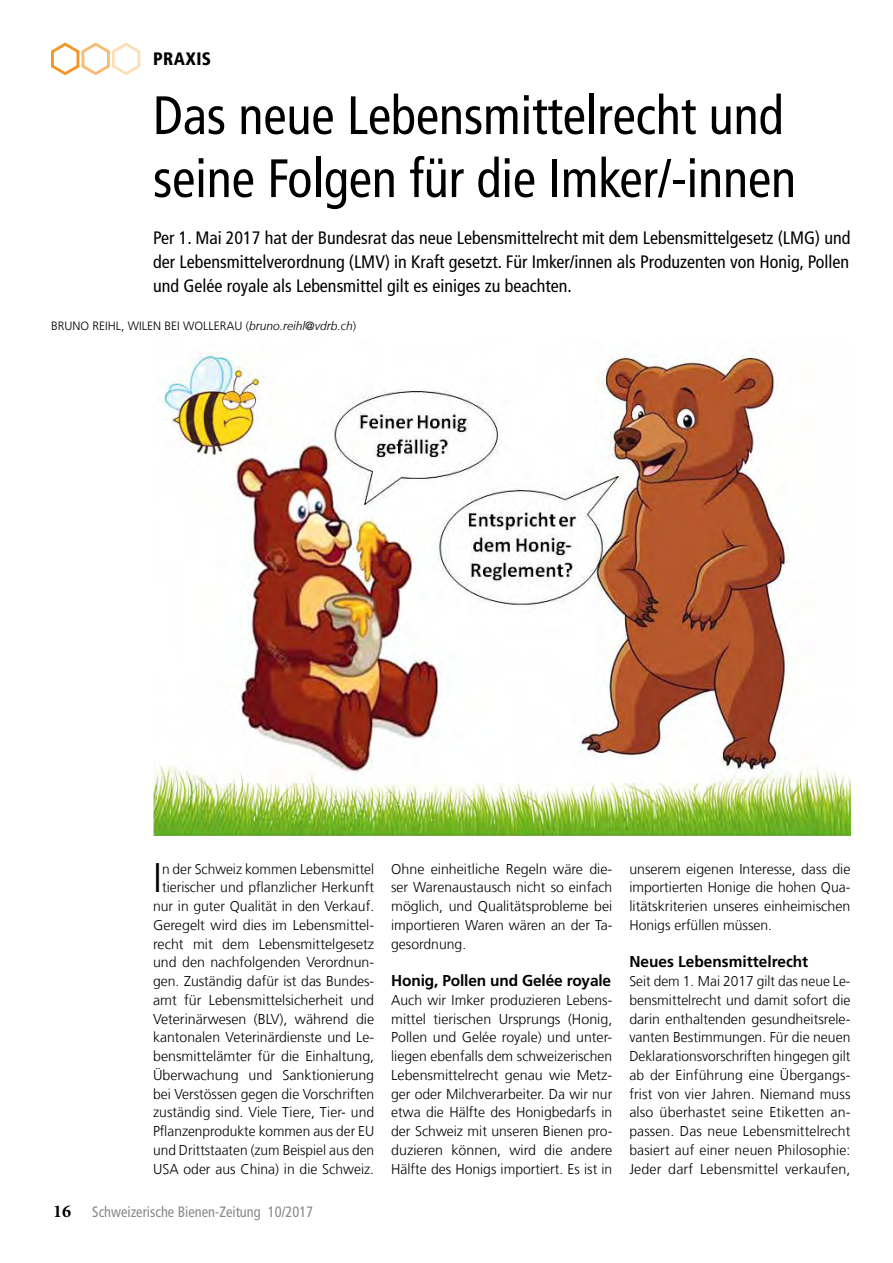
<style>
.page{position:relative;width:893px;height:1263px;background:#fff}
.page>*{position:absolute;margin:0;border:0;box-sizing:border-box;transform-origin:0 0}
.t1{font:condensed 54px/63px "Frutiger LT Com";color:#000;scale:.96 1}
.t2{font:300 41.1px "Frutiger LT Com";color:#000}
.t3{font:condensed 18px/24px "Frutiger LT Com";color:#000;text-align:justify}
.t4{font:900 condensed 18px "Frutiger LT Com";letter-spacing:.025em;color:#000;scale:.96 1}
.t5{font:700 15.75px "Frutiger LT Com";letter-spacing:-.01em;color:#000}
.t6{font:condensed 15px "Frutiger LT Com";color:#87888a;scale:.96 1}
.t7{font:300 14.25px/18.8px "Frutiger LT Com";color:#000;text-align:justify}
.t8{font:300 12px "Frutiger LT Com";color:#000}
.s1{font-style:italic}
.s2{font-family:"Minion Pro";font-weight:700;font-stretch:normal;font-size:18px;color:#000}
</style>
<div class="page">
<svg style="left:51px;top:42px;width:90px;height:34px"></svg>
<img style="left:153px;top:352px;width:697px;height:484px">
<p class="t4" style="left:153px;top:48px;width:62px">PRAXIS</p>
<h1 class="t1" style="left:153px;top:84px;width:671px">Das neue Lebensmittelrecht und seine Folgen für die Imker/-innen</h1>
<p class="t3" style="left:153px;top:226px;width:699px">Per 1. Mai 2017 hat der Bundesrat das neue Lebensmittelrecht mit dem Lebensmittelgesetz (LMG) und der Lebensmittelverordnung (LMV) in Kraft gesetzt. Für Imker/innen als Produzenten von Honig, Pollen und Gelée royale als Lebensmittel gilt es einiges zu beachten.</p>
<p class="t8" style="left:51px;top:318px;width:306px">BRUNO REIHL, WILEN BEI WOLLERAU (<span class="s1">bruno.reihl@vdrb.ch</span>)</p>
<p class="t7" style="left:153px;top:859px;width:223px;text-align:right">n der Schweiz kommen Lebensmittel tierischer und pflanzlicher Herkunft nur in guter Qualität in den Verkauf.<br>Geregelt wird dies im Lebensmittel&shy;recht mit dem Lebensmittelgesetz und den nachfolgenden Verordnun&shy;gen. Zuständig dafür ist das Bundes&shy;amt für Lebensmittelsicherheit und Veterinärwesen (BLV), während die kantonalen Veterinärdienste und Le&shy;bensmittelämter für die Einhaltung, Überwachung und Sanktionierung bei Verstössen gegen die Vorschriften zuständig sind. Viele Tiere, Tier- und Pflanzenprodukte kommen aus der EU und Drittstaaten (zum Beispiel aus den USA oder aus China) in die Schweiz.</p>
<p class="t7" style="left:391px;top:859px;width:223px">Ohne einheitliche Regeln wäre die&shy;ser Warenaustausch nicht so einfach möglich, und Qualitätsprobleme bei importieren Waren wären an der Ta&shy;gesordnung.</p>
<h2 class="t2" style="left:153px;top:854px;width:10px">I</h2>
<p class="t5" style="left:391px;top:971px;width:221px">Honig, Pollen und Gelée royale</p>
<p class="t7" style="left:391px;top:990px;width:223px">Auch wir Imker produzieren Lebens&shy;mittel tierischen Ursprungs (Honig, Pollen und Gelée royale) und unter&shy;liegen ebenfalls dem schweizerischen Lebensmittelrecht genau wie Metz&shy;ger oder Milchverarbeiter. Da wir nur etwa die Hälfte des Honigbedarfs in der Schweiz mit unseren Bienen pro&shy;duzieren können, wird die andere Hälfte des Honigs importiert. Es ist in</p>
<p class="t6" style="left:53px;top:1203px;width:272px"><span class="s2">16</span> Schweizerische Bienen-Zeitung 10/2017</p>
<p class="t7" style="left:629px;top:859px;width:223px">unserem eigenen Interesse, dass die importierten Honige die hohen Qua&shy;litätskriterien unseres einheimischen Honigs erfüllen müssen.</p>
<p class="t5" style="left:629px;top:952px;width:180px">Neues Lebensmittelrecht</p>
<p class="t7" style="left:629px;top:972px;width:223px">Seit dem 1. Mai 2017 gilt das neue Le&shy;bensmittelrecht und damit sofort die darin enthaltenden gesundheitsrele&shy;vanten Bestimmungen. Für die neuen Deklarationsvorschriften hingegen gilt ab der Einführung eine Übergangs&shy;frist von vier Jahren. Niemand muss also überhastet seine Etiketten an&shy;passen. Das neue Lebensmittelrecht basiert auf einer neuen Philosophie:<br>Jeder darf Lebensmittel verkaufen,</p>
</div>
